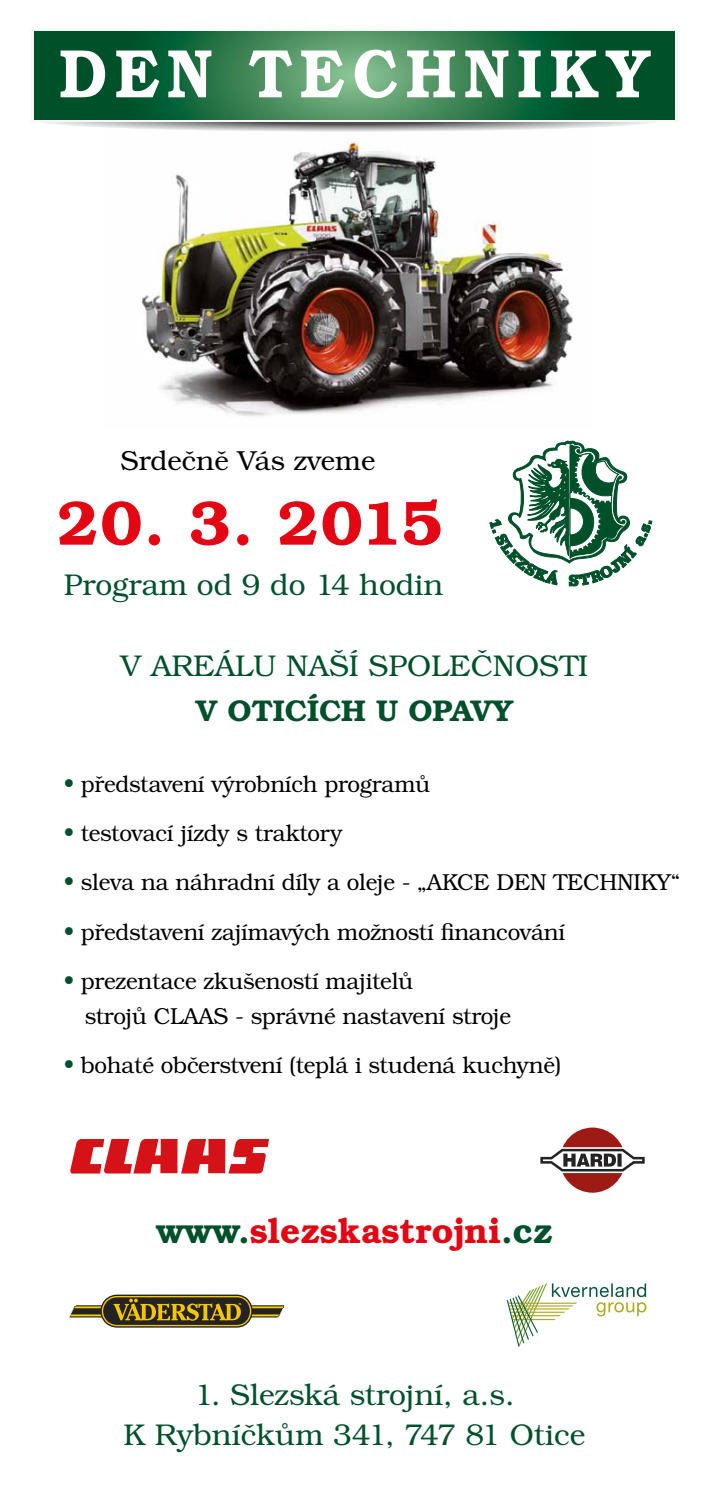
<style>
.page{position:relative;width:709px;height:1489px;background:#fff}
.page>*{position:absolute;margin:0;border:0;box-sizing:border-box;transform-origin:0 0}
.t1{font:600 68.75px "Bookman Itc LOT";letter-spacing:.13em;color:#fff;scale:.89 1}
.t2{font:600 62.5px "Bookman Itc LOT";letter-spacing:.01em;color:#e30613}
.t3{font:600 35px "Bookman Itc LOT";color:#e30613}
.t4{font:300 30px/40px "Bookman Itc LOT";color:#00512a;text-align:center}
.t5{font:600 30px "Bookman Itc LOT";color:#00512a}
.t6{font:300 27.5px "Bookman Itc LOT";color:#000}
.t7{font:300 23px/35px "Bookman Itc LOT";letter-spacing:-.01em;color:#000}
.s1{color:#00512a}
</style>
<div class="page">
<img style="left:104px;top:127px;width:488px;height:289px">
<svg style="left:57px;top:110px;width:582px;height:21px"></svg>
<svg style="left:86px;top:111px;width:524px;height:19px"></svg>
<svg style="left:115px;top:112px;width:466px;height:17px"></svg>
<svg style="left:143px;top:113px;width:410px;height:15px"></svg>
<svg style="left:172px;top:114px;width:352px;height:13px"></svg>
<svg style="left:199px;top:115px;width:298px;height:11px"></svg>
<svg style="left:228px;top:116px;width:240px;height:9px"></svg>
<svg style="left:231px;top:116px;width:234px;height:8px"></svg>
<svg style="left:236px;top:116px;width:224px;height:8px"></svg>
<svg style="left:248px;top:117px;width:200px;height:7px"></svg>
<div style="left:31px;top:30px;width:646px;height:91px;background:linear-gradient(to bottom,#f6f6f6,#f6f6f6)"></div>
<svg style="left:34px;top:32px;width:640px;height:88px;background:#267247"></svg>
<svg style="left:490px;top:440px;width:162px;height:146px"></svg>
<svg style="left:540px;top:1127px;width:104px;height:65px"></svg>
<svg style="left:507px;top:1283px;width:139px;height:63px"></svg>
<svg style="left:69px;top:1294px;width:215px;height:33px"></svg>
<svg style="left:70px;top:1139px;width:199px;height:34px"></svg>
<h1 class="t1" style="left:59px;top:34px;width:664px">DEN TECHNIKY</h1>
<p class="t6" style="left:120px;top:444px;width:256px">Srdečně Vás zveme</p>
<h2 class="t2" style="left:57px;top:486px;width:388px">20. 3. 2015</h2>
<h3 class="t4" style="left:64px;top:565px;width:381px">Program od 9 do 14 hodin</h3>
<h3 class="t4" style="left:120px;top:646px;width:469px">V AREÁLU NAŠÍ SPOLEČNOSTI</h3>
<h3 class="t5" style="left:196px;top:693px;width:319px">V OTICÍCH U OPAVY</h3>
<p class="t7" style="left:64px;top:766px;width:368px"><span class="s1">•</span> představení výrobních programů</p>
<p class="t7" style="left:64px;top:816px;width:280px"><span class="s1">•</span> testovací jízdy s traktory</p>
<p class="t7" style="left:64px;top:865px;width:617px"><span class="s1">•</span> sleva na náhradní díly a oleje - „AKCE DEN TECHNIKY“</p>
<p class="t7" style="left:64px;top:914px;width:503px"><span class="s1">•</span> představení zajímavých možností financování</p>
<p class="t7" style="left:85px;top:963px;width:428px;text-indent:-21px"><span class="s1">•</span> prezentace zkušeností majitelů<br>strojů CLAAS - správné nastavení stroje</p>
<p class="t7" style="left:64px;top:1047px;width:499px"><span class="s1">•</span> bohaté občerstvení (teplá i studená kuchyně)</p>
<h3 class="t3" style="left:156px;top:1210px;width:398px"><span class="s1">www.</span>slezskastrojni<span class="s1">.cz</span></h3>
<h3 class="t4" style="left:123px;top:1374px;width:463px">1. Slezská strojní, a.s.<br>K Rybníčkům 341, 747 81 Otice</h3>
</div>
